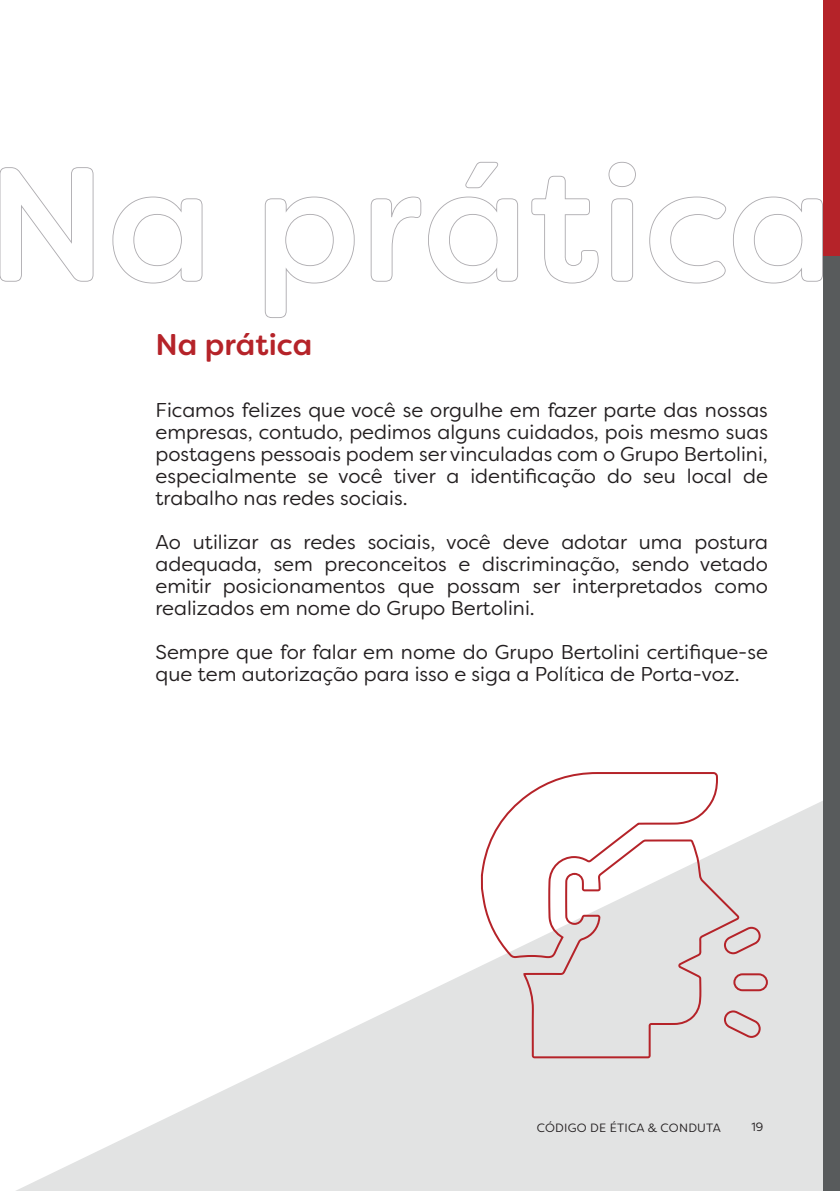
<style>
.page{position:relative;width:840px;height:1191px;background:#fff}
.page>*{position:absolute;margin:0;border:0;box-sizing:border-box;transform-origin:0 0}
.t1{font:500 30px "Filson Soft";color:#b52329}
.t2{font:20px/22px "Filson Soft";color:#231f20;text-align:justify}
.t3{font:12px "Filson Soft";letter-spacing:.02em;color:#231f20}
</style>
<div class="page">
<svg style="left:16px;top:801px;width:806px;height:390px"></svg>
<div style="left:523px;top:839px;width:215px;height:219px;background:#e2e3e3"></div>
<svg style="left:480px;top:772px;width:237px;height:186px"></svg>
<svg style="left:723px;top:926px;width:37px;height:28px"></svg>
<svg style="left:723px;top:1010px;width:37px;height:28px"></svg>
<svg style="left:733px;top:973px;width:34px;height:18px"></svg>
<div style="left:822px;top:0;width:17px;height:256px;background:#b52329"></div>
<div style="left:822px;top:256px;width:17px;height:935px;background:#585b5c"></div>
<svg style="left:0;top:162px;width:725px;height:156px"></svg>
<svg style="left:733px;top:197px;width:89px;height:86px"></svg>
<h1 class="t1" style="left:155px;top:325px;width:158px">Na prática</h1>
<p class="t2" style="left:155px;top:399px;width:613px">Ficamos felizes que você se orgulhe em fazer parte das nossas empresas, contudo, pedimos alguns cuidados, pois mesmo suas postagens pessoais podem ser vinculadas com o Grupo Bertolini, especialmente se você tiver a identificação do seu local de trabalho nas redes sociais.</p>
<p class="t2" style="left:155px;top:531px;width:613px">Ao utilizar as redes sociais, você deve adotar uma postura adequada, sem preconceitos e discriminação, sendo vetado emitir posicionamentos que possam ser interpretados como realizados em nome do Grupo Bertolini.</p>
<p class="t2" style="left:155px;top:641px;width:613px">Sempre que for falar em nome do Grupo Bertolini certifique-se que tem autorização para isso e siga a Política de Porta-voz.</p>
<p class="t3" style="left:536px;top:1120px;width:185px">CÓDIGO DE ÉTICA &amp; CONDUTA</p>
<p class="t3" style="left:751px;top:1118px;width:13px">19</p>
</div>
